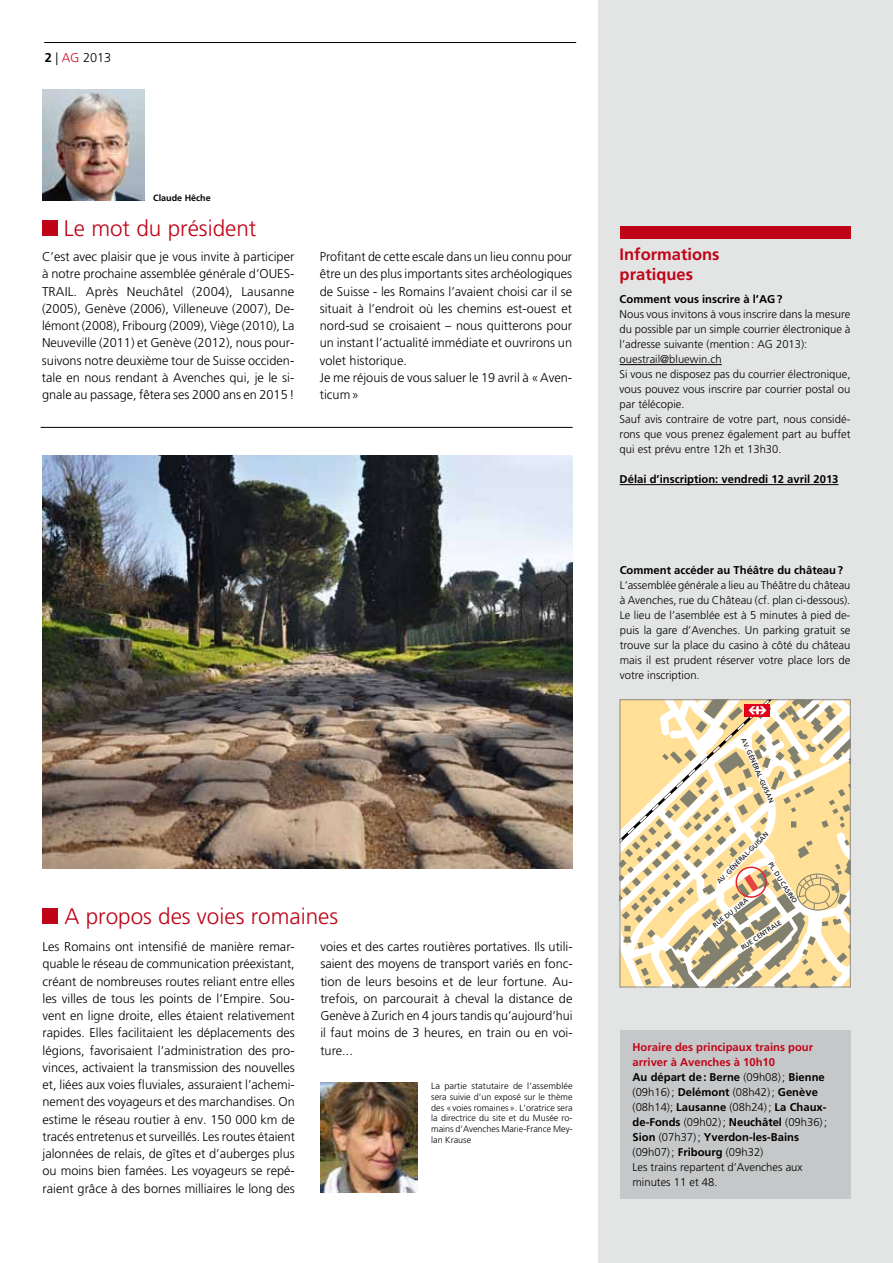
<style>
.page{position:relative;width:893px;height:1263px;background:#fff}
.page>*{position:absolute;margin:0;border:0;box-sizing:border-box;transform-origin:0 0}
.t1{font:300 22.5px "Frutiger";color:#c00418}
.t2{font:700 16.5px/19.8px "Frutiger";color:#c00418}
.t3{font:300 12.75px/17.2px "Frutiger";color:#000;text-align:justify}
.t4{font:300 11.25px/15px "Frutiger";color:#000}
.t5{font:700 11.25px "Frutiger";color:#000}
.t6{font:300 9px/10.8px "Frutiger";color:#000;text-align:justify}
.t7{font:700 9px "Frutiger";color:#000}
.t8{font:6.75px "Frutiger";color:#000}
.s1{font-weight:700}
.s2{color:#cd071e}
.s3{font-weight:700;color:#c00418}
</style>
<div class="page">
<hr style="left:44px;top:42px;width:532px;height:1px;background:#000">
<div style="left:598px;top:0;width:295px;height:1263px;background:#e3e4e4"></div>
<hr style="left:620px;top:364px;width:102px;height:1px;background:#000">
<hr style="left:620px;top:484px;width:218px;height:1px;background:#000">
<div style="left:42px;top:220px;width:16px;height:16px;background:#c00418"></div>
<div style="left:43px;top:908px;width:15px;height:16px;background:#c00418"></div>
<div style="left:620px;top:1029px;width:230px;height:169px;background:#c6c7c8"></div>
<img style="left:43px;top:90px;width:102px;height:111px">
<svg style="left:622px;top:701px;width:226px;height:284px"></svg>
<div style="left:620px;top:699px;width:230px;height:288px;border:1px solid #87888a"></div>
<div style="left:620px;top:226px;width:230px;height:13px;background:#c00418"></div>
<img style="left:42px;top:455px;width:531px;height:414px">
<img style="left:320px;top:1082px;width:97px;height:111px">
<hr style="left:41px;top:427px;width:532px;height:1px;background:#000">
<div style="left:735px;top:866px;width:32px;height:32px;border:2px solid #e42529;border-radius:50%"></div>
<p class="t3" style="left:45px;top:49px;width:68px"><span class="s1">2</span> | <span class="s2">AG</span> 2013</p>
<p class="t7" style="left:153px;top:192px;width:59px">Claude Hêche</p>
<h1 class="t1" style="left:64px;top:215px;width:194px">Le mot du président</h1>
<p class="t3" style="left:42px;top:248px;width:254px">C’est avec plaisir que je vous invite à participer à notre prochaine assemblée générale d’OUES-TRAIL. Après Neuchâtel (2004), Lausanne (2005), Genève (2006), Villeneuve (2007), De&shy;lémont (2008), Fribourg (2009), Viège (2010), La Neuveville (2011) et Genève (2012), nous pour&shy;suivons notre deuxième tour de Suisse occiden&shy;tale en nous rendant à Avenches qui, je le si&shy;gnale au passage, fêtera ses 2000 ans en 2015!</p>
<p class="t3" style="left:320px;top:248px;width:254px;text-align:left">Profitant de cette escale dans un lieu connu pour être un des plus importants sites archéologiques de Suisse - les Romains l’avaient choisi car il se situait à l’endroit où les chemins est-ouest et nord-sud se croisaient – nous quitterons pour un instant l’actualité immédiate et ouvrirons un volet historique.<br>Je me réjouis de vous saluer le 19 avril à «Aven&shy;ticum»</p>
<h1 class="t1" style="left:64px;top:903px;width:275px">A propos des voies romaines</h1>
<p class="t3" style="left:43px;top:938px;width:254px">Les Romains ont intensifié de manière remar&shy;quable le réseau de communication préexistant, créant de nombreuses routes reliant entre elles les villes de tous les points de l’Empire. Sou&shy;vent en ligne droite, elles étaient relativement rapides. Elles facilitaient les déplacements des légions, favorisaient l’administration des pro&shy;vinces, activaient la transmission des nouvelles et, liées aux voies fluviales, assuraient l’achemi&shy;nement des voyageurs et des marchandises. On estime le réseau routier à env. 150 000 km de tracés entretenus et surveillés. Les routes étaient jalonnées de relais, de gîtes et d’auberges plus ou moins bien famées. Les voyageurs se repé&shy;raient grâce à des bornes milliaires le long des</p>
<p class="t3" style="left:320px;top:938px;width:254px">voies et des cartes routières portatives. Ils utili&shy;saient des moyens de transport variés en fonc&shy;tion de leurs besoins et de leur fortune. Au&shy;trefois, on parcourait à cheval la distance de Genève à Zurich en 4 jours tandis qu’aujourd’hui il faut moins de 3 heures, en train ou en voi&shy;ture...</p>
<p class="t6" style="left:431px;top:1081px;width:143px">La partie statutaire de l’assemblée sera suivie d’un exposé sur le thème des «voies romaines». L’oratrice sera la directrice du site et du Musée ro&shy;mains d’Avenches Marie-France Mey&shy;lan Krause</p>
<p class="t2" style="left:620px;top:245px;width:101px">Informations pratiques</p>
<p class="t5" style="left:620px;top:293px;width:164px">Comment vous inscrire à l’AG?</p>
<p class="t4" style="left:620px;top:307px;width:232px">Nous vous invitons à vous inscrire dans la mesure du possible par un simple courrier électronique à l’adresse suivante (mention: AG 2013): ouestrail@bluewin.ch<br>Si vous ne disposez pas du courrier électronique, vous pouvez vous inscrire par courrier postal ou par télécopie.<br>Sauf avis contraire de votre part, nous considé&shy;rons que vous prenez également part au buffet qui est prévu entre 12h et 13h30.</p>
<p class="t5" style="left:620px;top:473px;width:220px">Délai d’inscription: vendredi 12 avril 2013</p>
<p class="t5" style="left:620px;top:563px;width:225px">Comment accéder au Théâtre du château?</p>
<p class="t4" style="left:620px;top:578px;width:232px;text-align:justify">L’assemblée générale a lieu au Théâtre du château à Avenches, rue du Château (cf. plan ci-dessous).<br>Le lieu de l’asemblée est à 5 minutes à pied de&shy;puis la gare d’Avenches. Un parking gratuit se trouve sur la place du casino à côté du château mais il est prudent réserver votre place lors de votre inscription.</p>
<p class="t8" style="left:747px;top:737px;width:71px;rotate:66deg">Av. Généra l-Guisa n</p>
<p class="t8" style="left:715px;top:879px;width:71px;rotate:-45deg">Av. Généra l-Guisa n</p>
<p class="t8" style="left:740px;top:945px;width:45px;rotate:-34deg">Rue CEN TRALE</p>
<p class="t8" style="left:773px;top:861px;width:48px;rotate:57deg">Pl. du Ca sino</p>
<p class="t8" style="left:711px;top:923px;width:35px;rotate:-38deg">Rue du JURa</p>
<p class="t4" style="left:632px;top:1039px;width:196px"><span class="s3">Horaire des principaux trains pour arriver à Avenches à 10h10<br></span><span class="s1">Au départ de: Berne</span> (09h08); <span class="s1">Bienne </span>(09h16); <span class="s1">Delémont</span> (08h42); <span class="s1">Genève </span>(08h14); <span class="s1">Lausanne</span> (08h24); <span class="s1">La Chaux&shy;de-Fonds</span> (09h02); <span class="s1">Neuchâtel</span> (09h36);<br><span class="s1">Sion</span> (07h37); <span class="s1">Yverdon-les-Bains </span>(09h07); <span class="s1">Fribourg</span> (09h32)<br>Les trains repartent d’Avenches aux minutes 11 et 48.</p>
</div>
